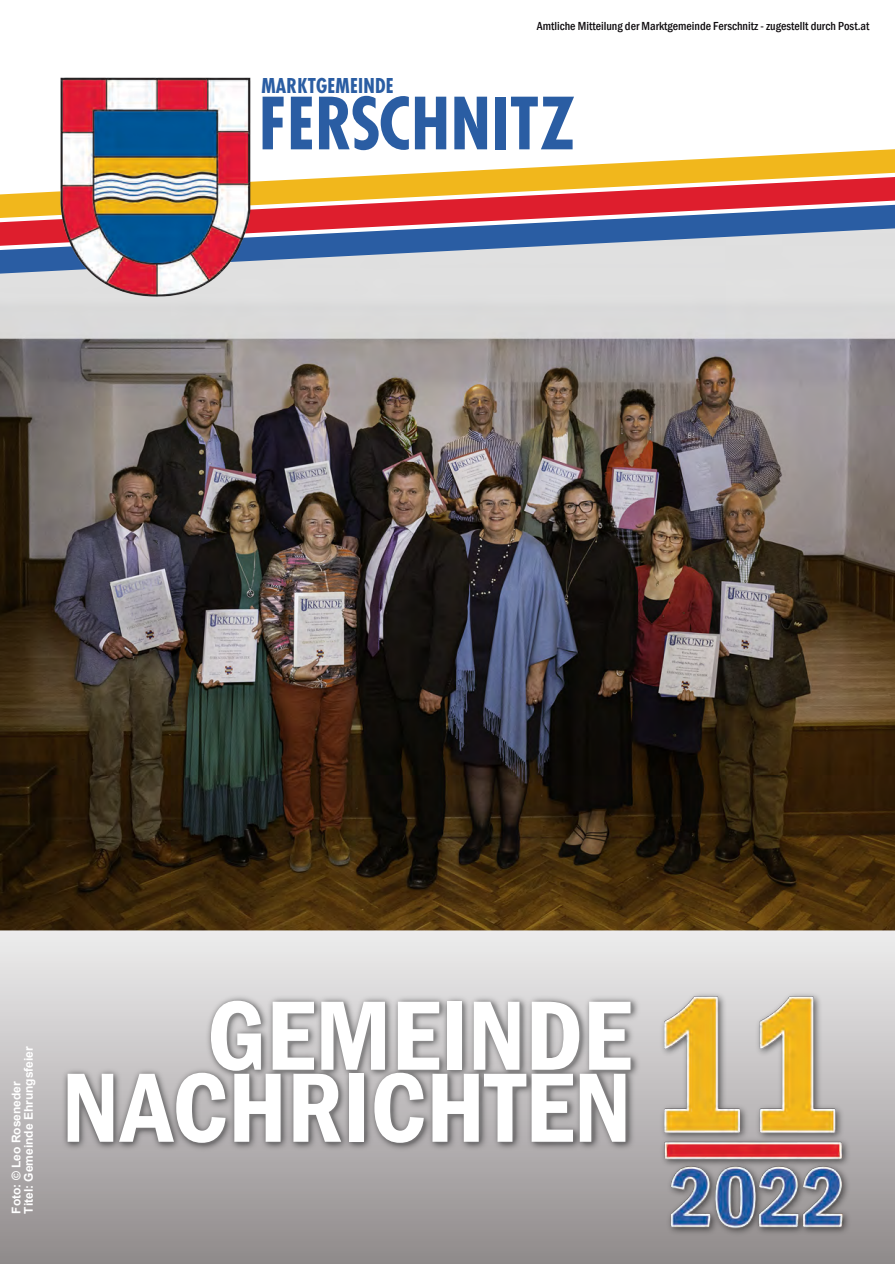
<style>
.page{position:relative;width:895px;height:1264px;background:#fff}
.page>*{position:absolute;margin:0;border:0;box-sizing:border-box;transform-origin:0 0}
.t1{font:600 condensed 102px/72px "Franklin Gothic";color:#fff;text-align:right}
.t2{font:700 condensed 69.9px "Futura";letter-spacing:.01em;color:#2a5da3}
.t3{font:700 condensed 19.95px "Futura";letter-spacing:.01em;color:#2a5da3}
.t4{font:500 condensed 12px "Franklin Gothic";color:#0e0b0e}
.t5{font:700 12px/12.5px "Arial";color:#fff}
</style>
<div class="page">
<svg style="left:0;top:930px;width:894px;height:333px;background:#bcb9b9"></svg>
<img style="left:0;top:281px;width:894px;height:649px">
<svg style="left:504px;top:149px;width:390px;height:20px"></svg>
<svg style="left:0;top:169px;width:894px;height:28px;fill:#f1b71c"></svg>
<svg style="left:0;top:197px;width:894px;height:84px;background:#af92a4"></svg>
<img style="left:62px;top:994px;width:578px;height:158px">
<img style="left:659px;top:991px;width:192px;height:245px">
<img style="left:60px;top:77px;width:191px;height:219px">
<p class="t4" style="left:536px;top:21px;width:334px">Amtliche Mitteilung der Marktgemeinde Ferschnitz - zugestellt durch Post.at</p>
<h3 class="t3" style="left:261px;top:73px;width:134px">MARKTGEMEINDE</h3>
<h2 class="t2" style="left:259px;top:80px;width:317px">FERSCHNITZ</h2>
<p class="t5" style="left:11px;top:1213px;width:169px;rotate:-90deg">Foto: © Leo Roseneder<br>Titel: Gemeinde Ehrungsfeier</p>
<h1 class="t1" style="left:62px;top:1007px;width:571px">GEMEINDE<br>NACHRICHTEN</h1>
</div>
